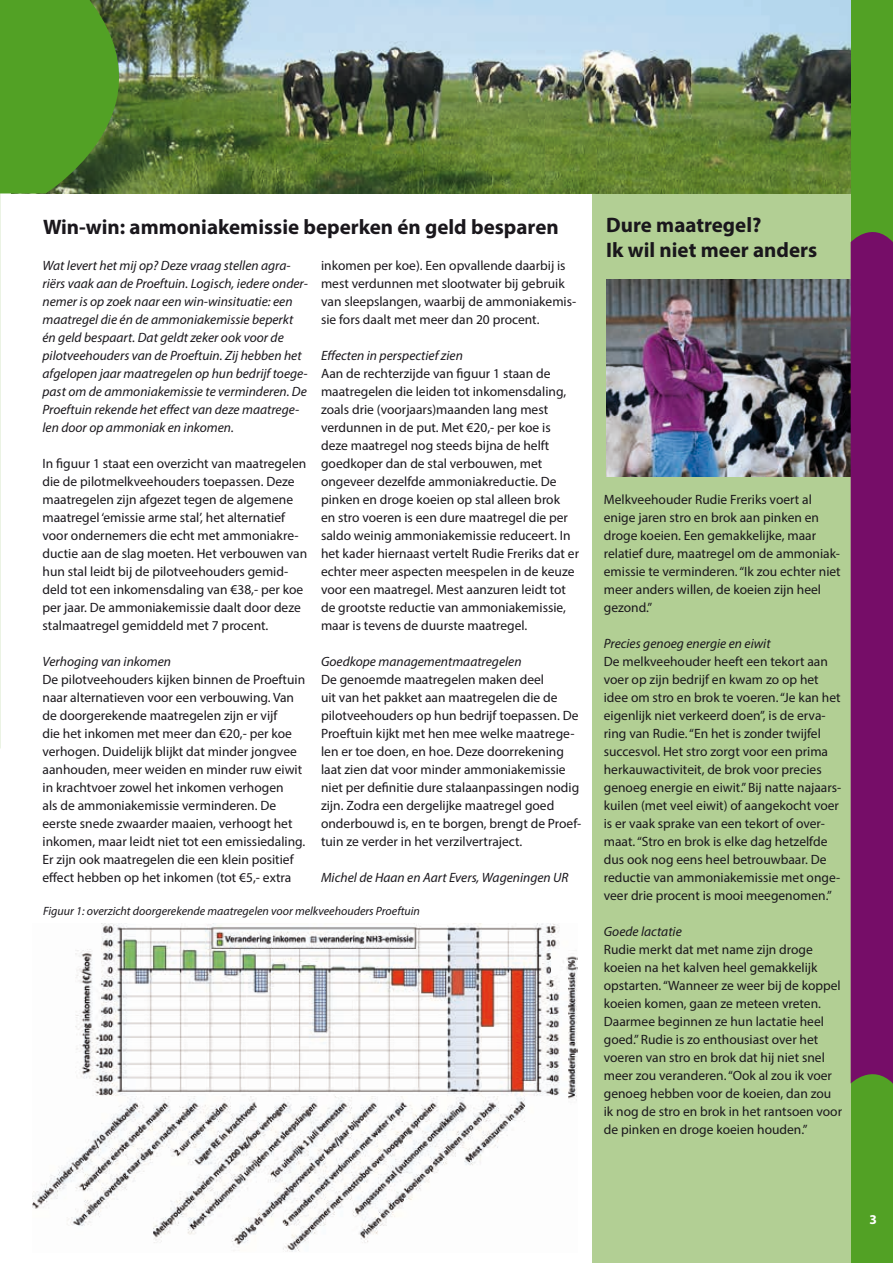
<style>
.page{position:relative;width:893px;height:1263px;background:#fff}
.page>*{position:absolute;margin:0;border:0;box-sizing:border-box;transform-origin:0 0}
.t1{font:700 21px/25.2px "Myriad Pro";color:#1a171c}
.t2{font:13.5px/18px "Myriad Pro";color:#1a171c}
.t3{font:italic 13.5px/18px "Myriad Pro";color:#1a171c}
.t4{font:700 13.5px "Myriad Pro";color:#fff}
.t5{font:italic 12px "Myriad Pro";color:#1a171c}
</style>
<div class="page">
<div style="left:592px;top:191px;width:301px;height:1072px;background:#b2cf94"></div>
<img style="left:211px;top:0;width:640px;height:193px">
<svg style="left:0;top:0;width:211px;height:193px;background:#568832"></svg>
<img style="left:606px;top:279px;width:245px;height:198px">
<img style="left:33px;top:924px;width:545px;height:328px">
<div style="left:851px;top:0;width:42px;height:1263px;background:#52a125"></div>
<div style="left:851px;top:232px;width:42px;height:852px;background:#760d68"></div>
<h1 class="t1" style="left:43px;top:214px;width:517px">Win-win: ammoniakemissie beperken én geld besparen</h1>
<p class="t2" style="left:321px;top:256px;width:257px">inkomen per koe). Een opvallende daarbij is mest verdunnen met slootwater bij gebruik van sleepslangen, waarbij de ammoniakemis&shy;sie fors daalt met meer dan 20 procent.</p>
<p class="t3" style="left:321px;top:346px;width:143px">Effecten in perspectief zien</p>
<p class="t2" style="left:321px;top:364px;width:260px">Aan de rechterzijde van figuur 1 staan de maatregelen die leiden tot inkomensdaling, zoals drie (voorjaars)maanden lang mest verdunnen in de put. Met €20,- per koe is deze maatregel nog steeds bijna de helft goedkoper dan de stal verbouwen, met ongeveer dezelfde ammoniakreductie. De pinken en droge koeien op stal alleen brok<br>en stro voeren is een dure maatregel die per saldo weinig ammoniakemissie reduceert. In het kader hiernaast vertelt Rudie Freriks dat er echter meer aspecten meespelen in de keuze voor een maatregel. Mest aanzuren leidt tot de grootste reductie van ammoniakemissie, maar is tevens de duurste maatregel.</p>
<p class="t3" style="left:321px;top:652px;width:202px">Goedkope managementmaatregelen</p>
<p class="t2" style="left:321px;top:670px;width:262px">De genoemde maatregelen maken deel<br>uit van het pakket aan maatregelen die de pilotveehouders op hun bedrijf toepassen. De Proeftuin kijkt met hen mee welke maatrege&shy;len er toe doen, en hoe. Deze doorrekening laat zien dat voor minder ammoniakemissie niet per definitie dure stalaanpassingen nodig zijn. Zodra een dergelijke maatregel goed onderbouwd is, en te borgen, brengt de Proef&shy;tuin ze verder in het verzilvertraject.</p>
<p class="t3" style="left:321px;top:868px;width:249px">Michel de Haan en Aart Evers, Wageningen UR</p>
<p class="t5" style="left:43px;top:903px;width:378px">Figuur 1: overzicht doorgerekende maatregelen voor melkveehouders Proeftuin</p>
<p class="t3" style="left:43px;top:256px;width:267px">Wat levert het mij op? Deze vraag stellen agra&shy;riërs vaak aan de Proeftuin. Logisch, iedere onder&shy;nemer is op zoek naar een win-winsituatie: een maatregel die én de ammoniakemissie beperkt én geld bespaart. Dat geldt zeker ook voor de pilotveehouders van de Proeftuin. Zij hebben het afgelopen jaar maatregelen op hun bedrijf toege&shy;past om de ammoniakemissie te verminderen. De Proeftuin rekende het effect van deze maatrege&shy;len door op ammoniak en inkomen.</p>
<p class="t2" style="left:43px;top:454px;width:266px">In figuur 1 staat een overzicht van maatregelen die de pilotmelkveehouders toepassen. Deze maatregelen zijn afgezet tegen de algemene maatregel ‘emissie arme stal’, het alternatief voor ondernemers die echt met ammoniakre&shy;ductie aan de slag moeten. Het verbouwen van hun stal leidt bij de pilotveehouders gemid&shy;deld tot een inkomensdaling van €38,- per koe per jaar. De ammoniakemissie daalt door deze stalmaatregel gemiddeld met 7 procent.</p>
<p class="t3" style="left:43px;top:652px;width:130px">Verhoging van inkomen</p>
<p class="t2" style="left:43px;top:670px;width:264px">De pilotveehouders kijken binnen de Proeftuin naar alternatieven voor een verbouwing. Van de doorgerekende maatregelen zijn er vijf<br>die het inkomen met meer dan €20,- per koe verhogen. Duidelijk blijkt dat minder jongvee aanhouden, meer weiden en minder ruw eiwit in krachtvoer zowel het inkomen verhogen<br>als de ammoniakemissie verminderen. De eerste snede zwaarder maaien, verhoogt het inkomen, maar leidt niet tot een emissiedaling.<br>Er zijn ook maatregelen die een klein positief effect hebben op het inkomen (tot €5,- extra</p>
<h1 class="t1" style="left:606px;top:211px;width:213px">Dure maatregel?<br>Ik wil niet meer anders</h1>
<p class="t2" style="left:604px;top:490px;width:238px">Melkveehouder Rudie Freriks voert al enige jaren stro en brok aan pinken en droge koeien. Een gemakkelijke, maar relatief dure, maatregel om de ammoniak&shy;emissie te verminderen. “Ik zou echter niet meer anders willen, de koeien zijn heel gezond.”</p>
<p class="t3" style="left:604px;top:634px;width:168px">Precies genoeg energie en eiwit</p>
<p class="t2" style="left:604px;top:652px;width:239px">De melkveehouder heeft een tekort aan voer op zijn bedrijf en kwam zo op het idee om stro en brok te voeren. “Je kan het eigenlijk niet verkeerd doen”, is de erva&shy;ring van Rudie. “En het is zonder twijfel succesvol. Het stro zorgt voor een prima herkauwactiviteit, de brok voor precies genoeg energie en eiwit.” Bij natte najaars&shy;kuilen (met veel eiwit) of aangekocht voer is er vaak sprake van een tekort of over&shy;maat. “Stro en brok is elke dag hetzelfde dus ook nog eens heel betrouwbaar. De reductie van ammoniakemissie met onge&shy;veer drie procent is mooi meegenomen.”</p>
<p class="t3" style="left:604px;top:922px;width:79px">Goede lactatie</p>
<p class="t2" style="left:604px;top:940px;width:240px">Rudie merkt dat met name zijn droge koeien na het kalven heel gemakkelijk opstarten. “Wanneer ze weer bij de koppel koeien komen, gaan ze meteen vreten.<br>Daarmee beginnen ze hun lactatie heel goed.” Rudie is zo enthousiast over het voeren van stro en brok dat hij niet snel meer zou veranderen. “Ook al zou ik voer genoeg hebben voor de koeien, dan zou ik nog de stro en brok in het rantsoen voor de pinken en droge koeien houden.”</p>
<p class="t4" style="left:869px;top:1211px;width:9px">3</p>
</div>
